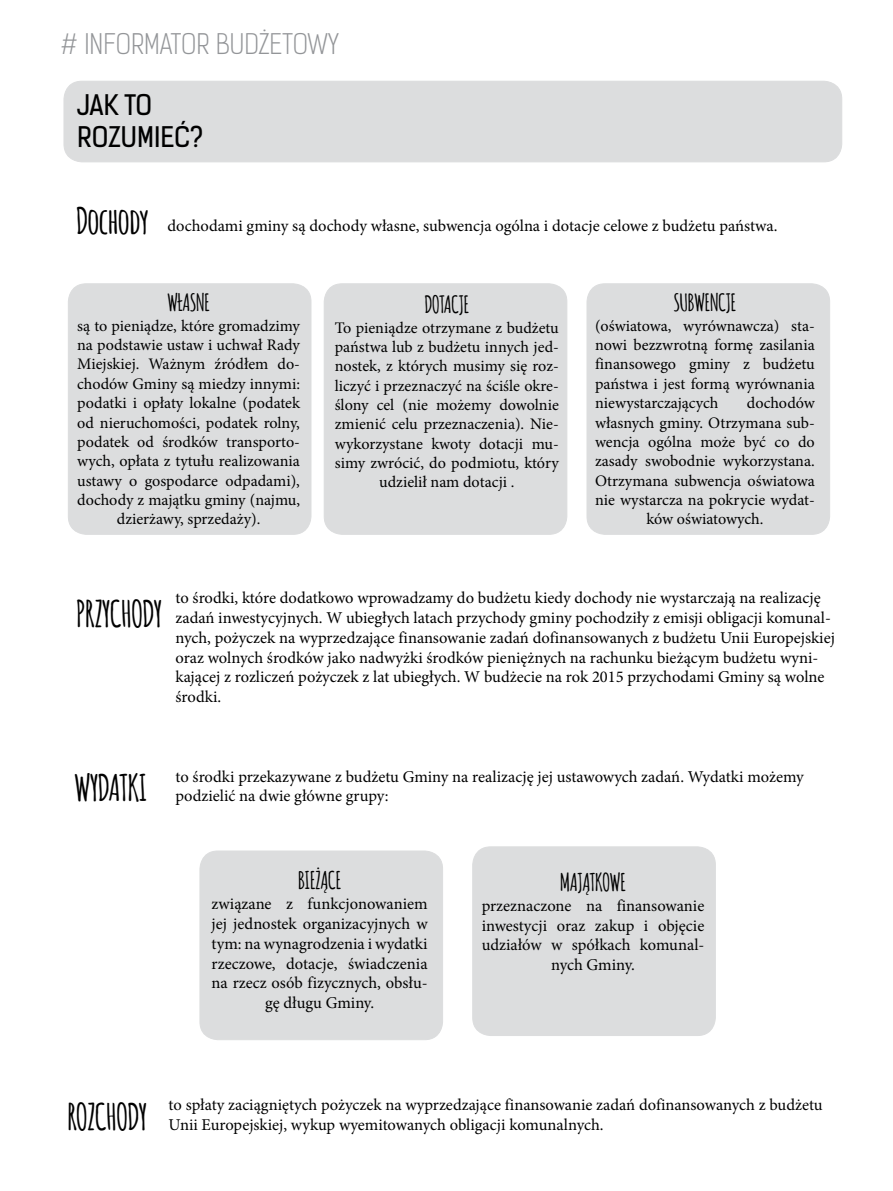
<style>
.page{position:relative;width:893px;height:1191px;background:#fff}
.page>*{position:absolute;margin:0;border:0;box-sizing:border-box;transform-origin:0 0}
.t1{font:700 36px "Amatic";color:#000}
.t2{font:300 27px "Kelson Sans";color:#939598}
.t3{font:27px/32.4px "Kelson Sans";color:#000}
.t4{font:700 24px "Amatic";color:#000}
.t5{font:700 23.4px "Amatic";color:#000}
.t6{font:16.5px/19.8px "Minion Pro";color:#000}
.t7{font:16.05px/19.4px "Minion Pro";color:#000;text-align:center}
.s1{font-family:"Amatic";font-weight:700;font-size:36px}
</style>
<div class="page">
<div style="left:64px;top:81px;width:778px;height:81px;background:#dcddde;border-radius:18px"></div>
<div style="left:64px;top:81px;width:778px;height:81px;border:1px solid #dcddde;border-radius:18px"></div>
<div style="left:587px;top:284px;width:243px;height:250px;background:#dcddde;border-radius:18px"></div>
<div style="left:587px;top:284px;width:243px;height:250px;border:1px solid #dcddde;border-radius:18px"></div>
<div style="left:324px;top:284px;width:243px;height:250px;background:#dcddde;border-radius:18px"></div>
<div style="left:324px;top:284px;width:243px;height:250px;border:1px solid #dcddde;border-radius:18px"></div>
<div style="left:68px;top:284px;width:243px;height:250px;background:#dcddde;border-radius:18px"></div>
<div style="left:68px;top:284px;width:243px;height:250px;border:1px solid #dcddde;border-radius:18px"></div>
<div style="left:473px;top:847px;width:242px;height:188px;background:#dcddde;border-radius:18px"></div>
<div style="left:472px;top:846px;width:243px;height:189px;border:1px solid #dcddde;border-radius:18px"></div>
<div style="left:200px;top:851px;width:243px;height:188px;background:#dcddde;border-radius:18px"></div>
<div style="left:200px;top:851px;width:243px;height:189px;border:1px solid #dcddde;border-radius:18px"></div>
<h2 class="t2" style="left:61px;top:27px;width:279px"># INFORMATOR BUDŻETOWY</h2>
<h2 class="t3" style="left:77px;top:89px;width:128px">JAK TO<br>ROZUMIEĆ?</h2>
<p class="t6" style="left:76px;top:216px;width:703px"><span class="s1">Dochody</span> dochodami gminy są dochody własne, subwencja ogólna i dotacje celowe z budżetu państwa.</p>
<h3 class="t5" style="left:167px;top:286px;width:44px">WŁASNE</h3>
<p class="t7" style="left:77px;top:316px;width:224px">są to pieniądze, które gromadzimy na podstawie ustaw i uchwał Rady<br>Miejskiej. Ważnym źródłem do&shy;chodów Gminy są miedzy innymi: podatki i opłaty lokalne (podatek od nieruchomości, podatek rolny, podatek od środków transporto&shy;wych, opłata z tytułu realizowania ustawy o gospodarce odpadami), dochody z majątku gminy (najmu, dzierżawy, sprzedaży).</p>
<h3 class="t5" style="left:425px;top:288px;width:46px">DOTACJE</h3>
<p class="t7" style="left:335px;top:318px;width:226px">To pieniądze otrzymane z budżetu państwa lub z budżetu innych jed&shy;nostek, z których musimy się roz&shy;liczyć i przeznaczyć na ściśle okre&shy;ślony cel (nie możemy dowolnie zmienić celu przeznaczenia). Nie&shy;wykorzystane kwoty dotacji mu&shy;simy zwrócić, do podmiotu, który udzielił nam dotacji .</p>
<h3 class="t5" style="left:674px;top:286px;width:63px">SUBWENCJE</h3>
<p class="t7" style="left:595px;top:316px;width:221px;text-align:justify">(oświatowa, wyrównawcza) sta&shy;nowi bezzwrotną formę zasilania finansowego gminy z budżetu państwa i jest formą wyrównania niewystarczających</p>
<p class="t7" style="left:747px;top:393px;width:69px">dochodów</p>
<p class="t7" style="left:595px;top:413px;width:221px">własnych gminy. Otrzymana sub-</p>
<p class="t7" style="left:595px;top:432px;width:221px">wencja ogólna może być co do</p>
<p class="t7" style="left:595px;top:451px;width:221px">zasady swobodnie wykorzystana.</p>
<p class="t7" style="left:595px;top:471px;width:221px">Otrzymana subwencja oświatowa</p>
<p class="t7" style="left:595px;top:490px;width:221px">nie wystarcza na pokrycie wydat-</p>
<p class="t7" style="left:646px;top:509px;width:119px">ków oświatowych.</p>
<h1 class="t1" style="left:76px;top:588px;width:87px">PRZYCHODY</h1>
<p class="t6" style="left:176px;top:588px;width:661px">to środki, które dodatkowo wprowadzamy do budżetu kiedy dochody nie wystarczają na realizację zadań inwestycyjnych. W ubiegłych latach przychody gminy pochodziły z emisji obligacji komunal&shy;nych, pożyczek na wyprzedzające finansowanie zadań dofinansowanych z budżetu Unii Europejskiej oraz wolnych środków jako nadwyżki środków pieniężnych na rachunku bieżącym budżetu wyni&shy;kającej z rozliczeń pożyczek z lat ubiegłych. W budżecie na rok 2015 przychodami Gminy są wolne środki.</p>
<h1 class="t1" style="left:74px;top:762px;width:74px">WYDATKI</h1>
<p class="t6" style="left:176px;top:766px;width:630px">to środki przekazywane z budżetu Gminy na realizację jej ustawowych zadań. Wydatki możemy podzielić na dwie główne grupy:</p>
<h3 class="t4" style="left:298px;top:863px;width:44px">BIEŻĄCE</h3>
<p class="t6" style="left:212px;top:894px;width:218px;text-align:center">związane z funkcjonowaniem jej jednostek organizacyjnych w tym: na wynagrodzenia i wydatki rzeczowe, dotacje, świadczenia na rzecz osób fizycznych, obsłu&shy;gę długu Gminy.</p>
<h3 class="t4" style="left:560px;top:865px;width:67px">MAJĄTKOWE</h3>
<p class="t6" style="left:482px;top:895px;width:224px;text-align:center">przeznaczone na finansowanie inwestycji oraz zakup i objęcie udziałów w spółkach komunal&shy;nych Gminy.</p>
<h1 class="t1" style="left:68px;top:1091px;width:81px">ROZCHODY</h1>
<p class="t6" style="left:169px;top:1095px;width:655px">to spłaty zaciągniętych pożyczek na wyprzedzające finansowanie zadań dofinansowanych z budżetu<br>Unii Europejskiej, wykup wyemitowanych obligacji komunalnych.</p>
</div>
